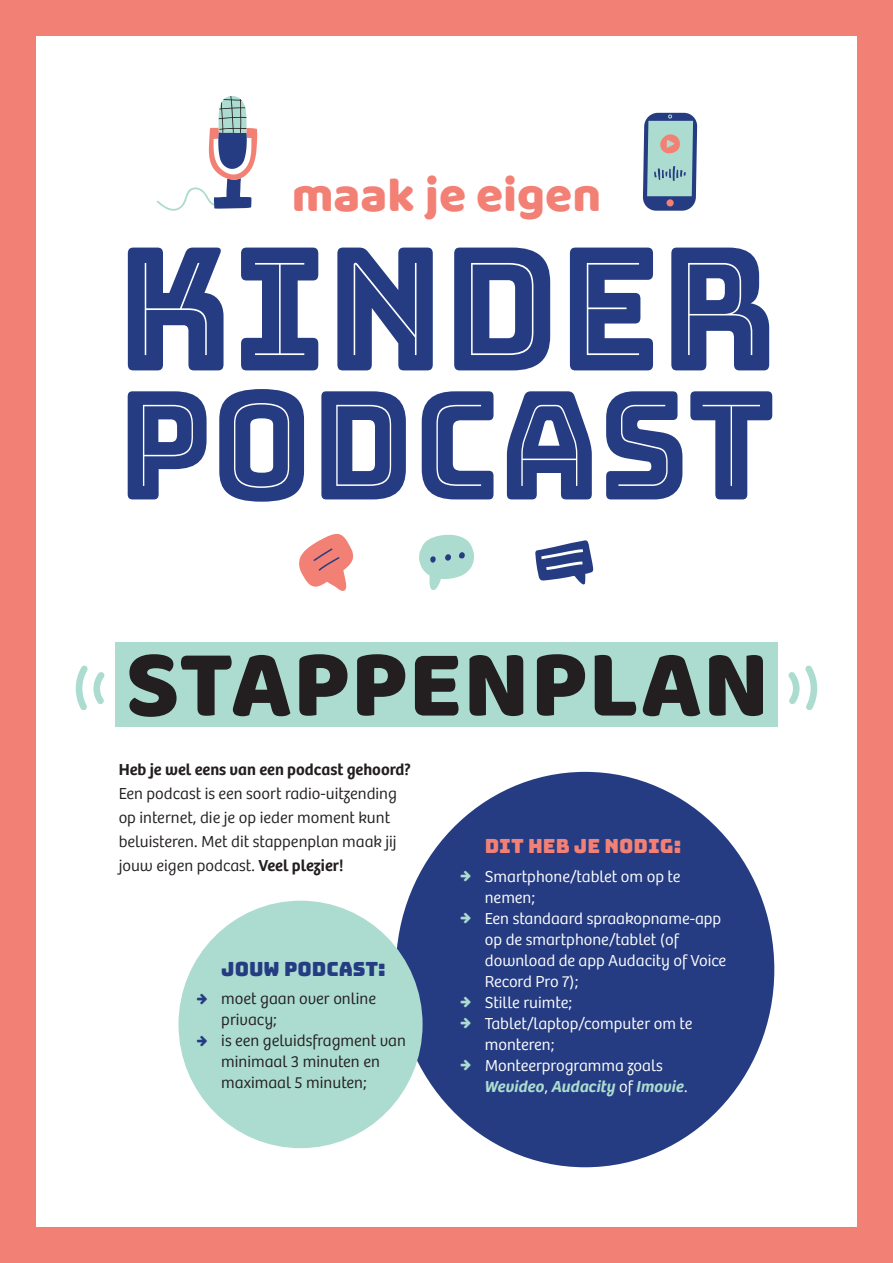
<style>
.page{position:relative;width:893px;height:1263px;background:#f38075}
.page>*{position:absolute;margin:0;border:0;box-sizing:border-box;transform-origin:0 0}
.t1{font:170.55px "Bungee Inline";color:#253c82;scale:.91 1}
.t2{font:150.15px "Bungee Inline";color:#253c82;scale:.91 1}
.t3{font:97.95px "Baloo";letter-spacing:.01em;color:#231f20}
.t4{font:49.5px "Baloo";color:#f38075}
.t5{font:19.5px "Bungee";color:#f38075}
.t6{font:19.5px "Bungee";color:#253c82}
.t7{font:300 16.5px/24px "Bree";color:#231f20}
.t8{font:300 16.5px "Bree";color:#fff}
.t9{font:italic 600 16.5px "Bree";color:#acdccf}
.t10{font:300 16.5px "Bree";letter-spacing:-.02em;color:#fff}
.s1{font-weight:600}
.s2{font-weight:300;font-style:normal;color:#fff}
</style>
<div class="page">
<div style="left:36px;top:36px;width:821px;height:1191px;background:#fff"></div>
<div style="left:115px;top:643px;width:662px;height:84px;background:#acdccf"></div>
<div style="left:396px;top:772px;width:378px;height:395px;background:#253c82;border-radius:50%"></div>
<div style="left:179px;top:901px;width:244px;height:247px;background:#acdccf;border-radius:50%"></div>
<svg style="left:156px;top:96px;width:101px;height:115px"></svg>
<svg style="left:788px;top:665px;width:29px;height:46px"></svg>
<svg style="left:76px;top:665px;width:29px;height:46px"></svg>
<svg style="left:419px;top:535px;width:55px;height:55px"></svg>
<svg style="left:535px;top:540px;width:58px;height:45px"></svg>
<svg style="left:299px;top:534px;width:54px;height:57px"></svg>
<svg style="left:643px;top:113px;width:54px;height:98px;background:#87a4b3"></svg>
<div style="left:666px;top:199px;width:8px;height:7px;background:#f38075;border-radius:50%"></div>
<p class="t4" style="left:292px;top:165px;width:311px">maak je eigen</p>
<p class="t1" style="left:117px;top:212px;width:725px">KINDER</p>
<p class="t2" style="left:118px;top:360px;width:724px">PODCAST</p>
<p class="t3" style="left:125px;top:624px;width:645px">STAPPENPLAN</p>
<p class="t7" style="left:119px;top:756px;width:294px"><span class="s1">Heb je wel eens van een podcast gehoord?<br></span>Een podcast is een soort radio-uitzending op internet, die je op ieder moment kunt beluisteren. Met dit stappenplan maak jij jouw eigen podcast. <span class="s1">Veel plezier!</span></p>
<p class="t6" style="left:221px;top:957px;width:166px">JOUW PODCAST:</p>
<p class="t7" style="left:221px;top:985px;width:156px">moet gaan over online</p>
<p class="t7" style="left:221px;top:1006px;width:57px">privacy;</p>
<p class="t7" style="left:221px;top:1027px;width:186px">is een geluidsfragment van</p>
<p class="t7" style="left:221px;top:1048px;width:160px">minimaal 3 minuten en</p>
<p class="t7" style="left:221px;top:1069px;width:147px">maximaal 5 minuten;</p>
<p class="t5" style="left:485px;top:835px;width:198px">DIT HEB JE NODIG:</p>
<p class="t8" style="left:485px;top:864px;width:197px">Smartphone/tablet om op te</p>
<p class="t8" style="left:485px;top:885px;width:52px">nemen;</p>
<p class="t8" style="left:485px;top:906px;width:238px">Een standaard spraakopname-app</p>
<p class="t8" style="left:485px;top:927px;width:196px">op de smartphone/tablet (of</p>
<p class="t8" style="left:485px;top:948px;width:243px">download de app Audacity of Voice</p>
<p class="t10" style="left:485px;top:969px;width:95px">Record Pro 7);</p>
<p class="t8" style="left:485px;top:990px;width:89px">Stille ruimte;</p>
<p class="t8" style="left:485px;top:1011px;width:209px">Tablet/laptop/computer om te</p>
<p class="t8" style="left:485px;top:1032px;width:71px">monteren;</p>
<p class="t8" style="left:485px;top:1053px;width:179px">Monteerprogramma zoals</p>
<p class="t9" style="left:485px;top:1073px;width:204px">Wevideo<span class="s2">,</span> Audacity <span class="s2">of</span> Imovie<span class="s2">.</span></p>
</div>
